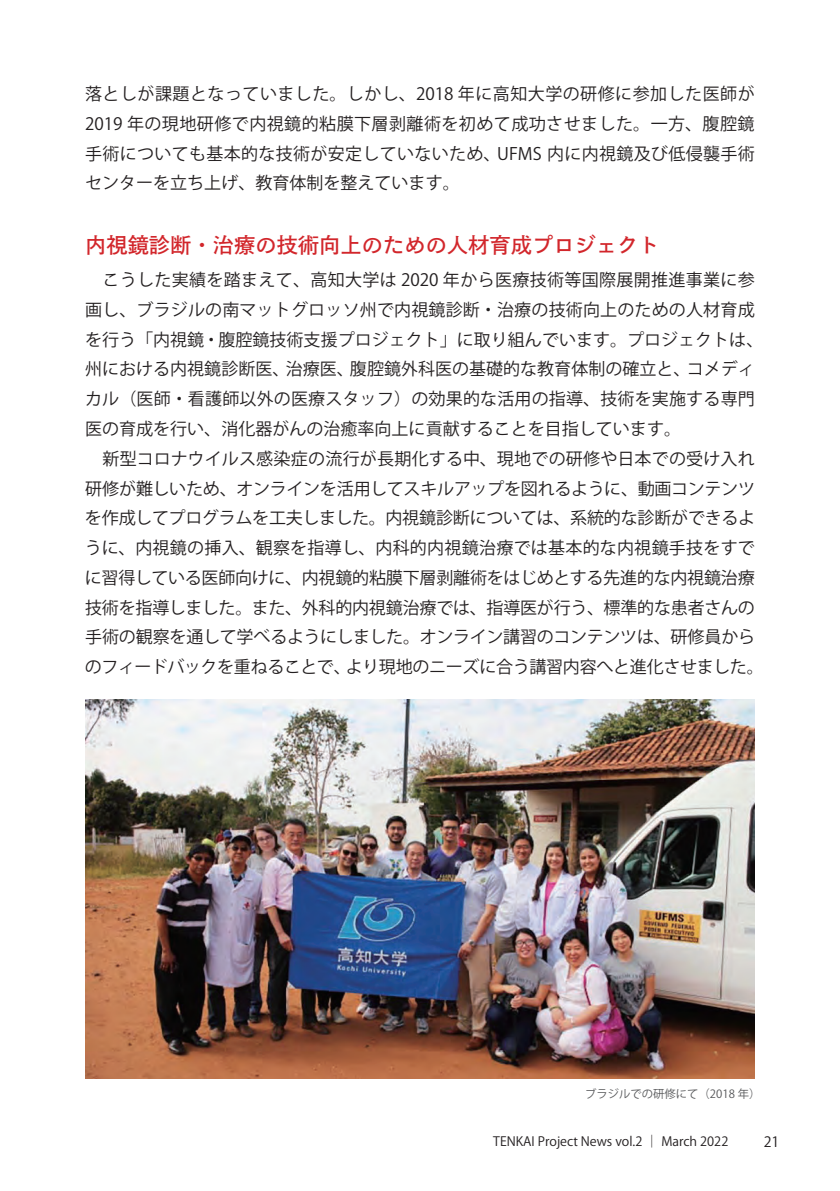
<style>
.page{position:relative;width:840px;height:1191px;background:#fff}
.page>*{position:absolute;margin:0;border:0;box-sizing:border-box;transform-origin:0 0}
.t1{font:21.2px "Toppan Bunkyu Gothic Pr 6 N DB";color:#d2262b}
.t2{font:17px/29.8px "Koz Go Pr 6 N";color:#231f20;text-align:justify}
.t3{font:14.2px "Koz Go Pr 6 N";color:#231f20}
.t4{font:12.8px "Koz Go Pr 6 N";color:#231f20}
.t5{font:11.4px "Koz Go Pr 6 N";color:#57585a}
</style>
<div class="page">
<img style="left:85px;top:699px;width:669px;height:380px">
<p class="t2" style="left:85px;top:79px;width:671px">落としが課題となっていました。しかし、2018 年に高知大学の研修に参加した医師が2019 年の現地研修で内視鏡的粘膜下層剥離術を初めて成功させました。一方、腹腔鏡手術についても基本的な技術が安定していないため、UFMS 内に内視鏡及び低侵襲手術センターを立ち上げ、教育体制を整えています。</p>
<p class="t1" style="left:85px;top:233px;width:576px">内視鏡診断・治療の技術向上のための人材育成プロジェクト</p>
<p class="t2" style="left:85px;top:265px;width:680px;text-align:left">　こうした実績を踏まえて、高知大学は 2020 年から医療技術等国際展開推進事業に参画し、ブラジルの南マットグロッソ州で内視鏡診断・治療の技術向上のための人材育成を行う「内視鏡・腹腔鏡技術支援プロジェクト」に取り組んでいます。プロジェクトは、州における内視鏡診断医、治療医、腹腔鏡外科医の基礎的な教育体制の確立と、コメディカル（医師・看護師以外の医療スタッフ）の効果的な活用の指導、技術を実施する専門医の育成を行い、消化器がんの治癒率向上に貢献することを目指しています。<br>　新型コロナウイルス感染症の流行が長期化する中、現地での研修や日本での受け入れ研修が難しいため、オンラインを活用してスキルアップを図れるように、動画コンテンツを作成してプログラムを工夫しました。内視鏡診断については、系統的な診断ができるように、内視鏡の挿入、観察を指導し、内科的内視鏡治療では基本的な内視鏡手技をすでに習得している医師向けに、内視鏡的粘膜下層剥離術をはじめとする先進的な内視鏡治療技術を指導しました。また、外科的内視鏡治療では、指導医が行う、標準的な患者さんの手術の観察を通して学べるようにしました。オンライン講習のコンテンツは、研修員からのフィードバックを重ねることで、より現地のニーズに合う講習内容へと進化させました。</p>
<p class="t5" style="left:584px;top:1087px;width:177px">ブラジルでの研修にて（2018 年）</p>
<p class="t4" style="left:493px;top:1133px;width:236px">TENKAI Project News vol.2 ｜ March 2022</p>
<p class="t3" style="left:763px;top:1133px;width:17px">21</p>
</div>
